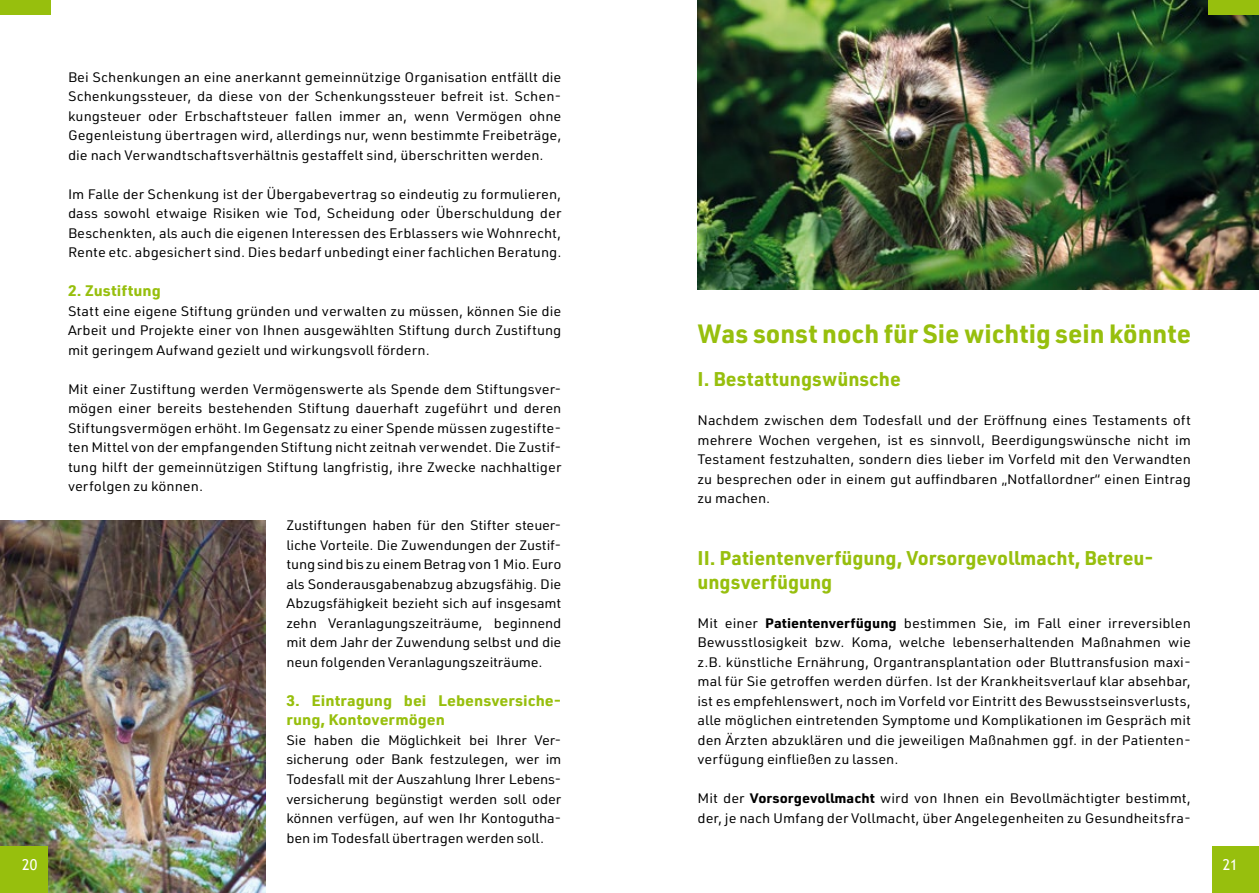
<style>
.page{position:relative;width:1259px;height:893px;background:#fff}
.page>*{position:absolute;margin:0;border:0;box-sizing:border-box;transform-origin:0 0}
.t1{font:700 25.95px "URWDIN";color:#97bf0d}
.t2{font:700 19.5px/23.4px "URWDIN";color:#97bf0d}
.t3{font:700 15px/19.5px "URWDIN";color:#97bf0d;scale:1.07 1}
.t4{font:15px "Trebuchet MS";color:#fff;scale:.95 1}
.t5{font:13.5px/19.5px "URWDIN";color:#000;text-align:justify;scale:1.07 1}
.s1{font-weight:700}
</style>
<div class="page">
<img style="left:0;top:520px;width:265px;height:373px">
<img style="left:697px;top:0;width:562px;height:289px">
<div style="left:0;top:846px;width:48px;height:47px;background:#97bf0d"></div>
<div style="left:1212px;top:846px;width:47px;height:47px;background:#97bf0d"></div>
<div style="left:0;top:0;width:51px;height:15px;background:#97bf0d"></div>
<div style="left:1208px;top:0;width:51px;height:15px;background:#97bf0d"></div>
<p class="t5" style="left:68px;top:67px;width:462px">Bei Schenkungen an eine anerkannt gemeinnützige Organisation entfällt die Schenkungssteuer, da diese von der Schenkungssteuer befreit ist. Schen&shy;kungsteuer oder Erbschaftsteuer fallen immer an, wenn Vermögen ohne Gegenleistung übertragen wird, allerdings nur, wenn bestimmte Freibeträge, die nach Verwandtschaftsverhältnis gestaffelt sind, überschritten werden.</p>
<p class="t5" style="left:68px;top:184px;width:463px">Im Falle der Schenkung ist der Übergabevertrag so eindeutig zu formulieren, dass sowohl etwaige Risiken wie Tod, Scheidung oder Überschuldung der Beschenkten, als auch die eigenen Interessen des Erblassers wie Wohnrecht, Rente etc. abgesichert sind. Dies bedarf unbedingt einer fachlichen Beratung.</p>
<p class="t3" style="left:68px;top:281px;width:88px">2. Zustiftung</p>
<p class="t5" style="left:68px;top:301px;width:462px">Statt eine eigene Stiftung gründen und verwalten zu müssen, können Sie die Arbeit und Projekte einer von Ihnen ausgewählten Stiftung durch Zustiftung mit geringem Aufwand gezielt und wirkungsvoll fördern.</p>
<p class="t5" style="left:68px;top:379px;width:462px">Mit einer Zustiftung werden Vermögenswerte als Spende dem Stiftungsver&shy;mögen einer bereits bestehenden Stiftung dauerhaft zugeführt und deren Stiftungsvermögen erhöht. Im Gegensatz zu einer Spende müssen zugestifte&shy;ten Mittel von der empfangenden Stiftung nicht zeitnah verwendet. Die Zustif&shy;tung hilft der gemeinnützigen Stiftung langfristig, ihre Zwecke nachhaltiger verfolgen zu können.</p>
<p class="t5" style="left:286px;top:515px;width:259px">Zustiftungen haben für den Stifter steuer&shy;liche Vorteile. Die Zuwendungen der Zustif&shy;tung sind bis zu einem Betrag von 1 Mio. Euro als Sonderausgabenabzug abzugsfähig. Die Abzugsfähigkeit bezieht sich auf insgesamt zehn Veranlagungszeiträume, beginnend mit dem Jahr der Zuwendung selbst und die neun folgenden Veranlagungszeiträume.</p>
<p class="t3" style="left:286px;top:690px;width:258px">3. Eintragung bei Lebensversiche&shy;rung, Kontovermögen</p>
<p class="t5" style="left:286px;top:730px;width:258px">Sie haben die Möglichkeit bei Ihrer Ver&shy;sicherung oder Bank festzulegen, wer im Todesfall mit der Auszahlung Ihrer Lebens&shy;versicherung begünstigt werden soll oder können verfügen, auf wen Ihr Kontogutha&shy;ben im Todesfall übertragen werden soll.</p>
<h1 class="t1" style="left:697px;top:316px;width:495px">Was sonst noch für Sie wichtig sein könnte</h1>
<h2 class="t2" style="left:697px;top:367px;width:205px">I. Bestattungswünsche</h2>
<p class="t5" style="left:697px;top:410px;width:462px">Nachdem zwischen dem Todesfall und der Eröffnung eines Testaments oft mehrere Wochen vergehen, ist es sinnvoll, Beerdigungswünsche nicht im Testament festzuhalten, sondern dies lieber im Vorfeld mit den Verwandten zu besprechen oder in einem gut auffindbaren „Notfallordner“ einen Eintrag zu machen.</p>
<h2 class="t2" style="left:697px;top:546px;width:457px">II. Patientenverfügung, Vorsorgevollmacht, Betreu&shy;ungsverfügung</h2>
<p class="t5" style="left:697px;top:613px;width:463px">Mit einer <span class="s1">Patientenverfügung</span> bestimmen Sie, im Fall einer irreversiblen Bewusstlosigkeit bzw. Koma, welche lebenserhaltenden Maßnahmen wie z. B. künstliche Ernährung, Organtransplantation oder Bluttransfusion maxi&shy;mal für Sie getroffen werden dürfen. Ist der Krankheitsverlauf klar absehbar, ist es empfehlenswert, noch im Vorfeld vor Eintritt des Bewusstseinsverlusts, alle möglichen eintretenden Symptome und Komplikationen im Gespräch mit den Ärzten abzuklären und die jeweiligen Maßnahmen ggf. in der Patienten&shy;verfügung einfließen zu lassen.</p>
<p class="t5" style="left:697px;top:788px;width:462px">Mit der <span class="s1">Vorsorgevollmacht</span> wird von Ihnen ein Bevollmächtigter bestimmt, der, je nach Umfang der Vollmacht, über Angelegenheiten zu Gesundheitsfra-</p>
<p class="t4" style="left:22px;top:856px;width:17px">20</p>
<p class="t4" style="left:1222px;top:856px;width:17px">21</p>
</div>
